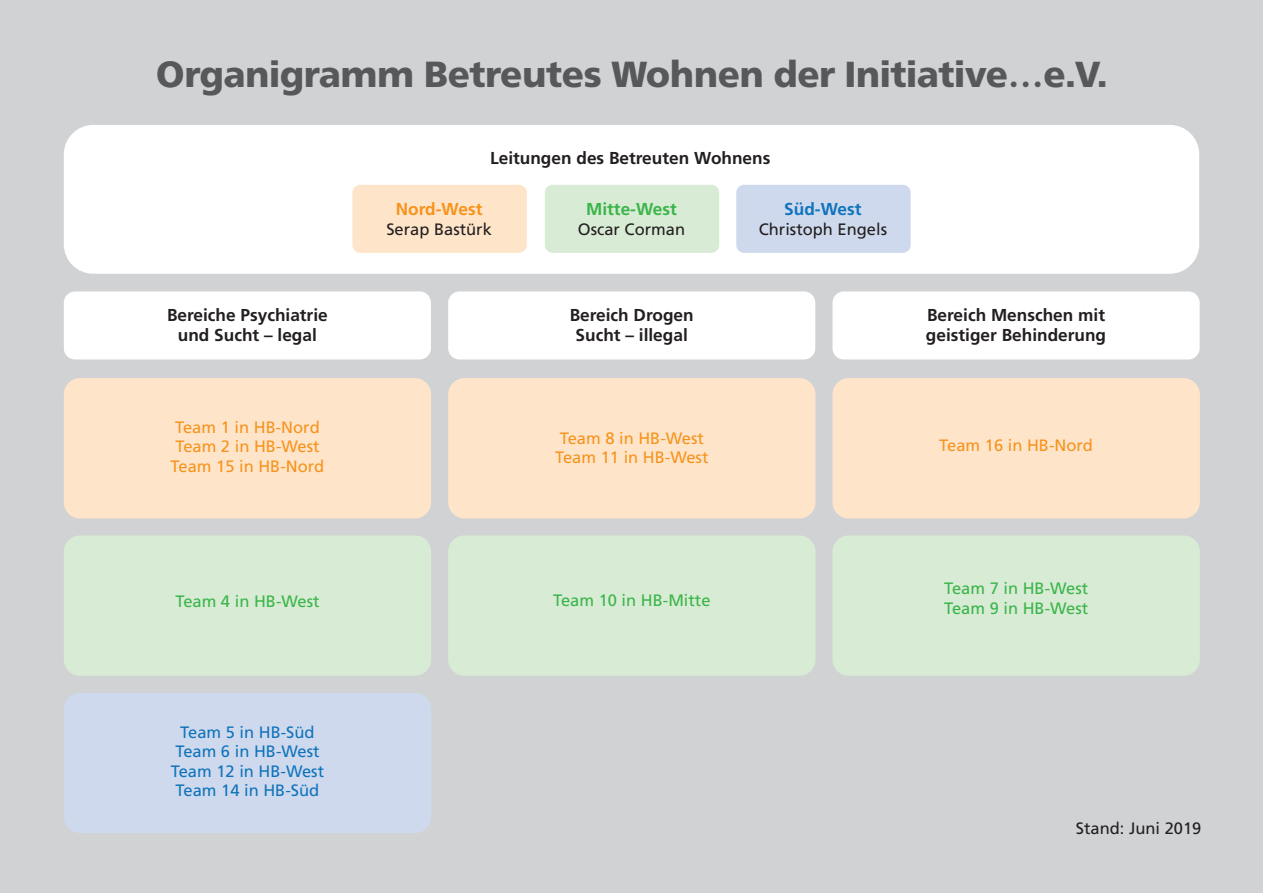
<style>
.page{position:relative;width:1263px;height:893px;background:#d1d2d4}
.page>*{position:absolute;margin:0;border:0;box-sizing:border-box;transform-origin:0 0}
.t1{font:900 36px "Frutiger BQ";color:#57585a}
.t2{font:700 17.25px/19.5px "Frutiger LT Std";color:#231f20;text-align:center}
.t3{font:700 17.25px "Frutiger LT Std";color:#3ab54a}
.t4{font:700 17.25px "Frutiger LT Std";color:#f7931d}
.t5{font:700 17.25px "Frutiger LT Std";color:#1074bc}
.t6{font:16.5px/19.5px "Frutiger LT Std";color:#f7931d}
.t7{font:16.5px/19.5px "Frutiger LT Std";color:#3ab54a}
.t8{font:16.5px/19.5px "Frutiger LT Std";color:#1074bc;text-align:center}
.t9{font:16.5px "Frutiger LT Std";color:#231f20}
</style>
<div class="page">
<div style="left:64px;top:125px;width:1135px;height:149px;background:#fff;border-radius:29px"></div>
<div style="left:352px;top:185px;width:175px;height:68px;background:#fee5ca;border-radius:8px"></div>
<div style="left:545px;top:185px;width:174px;height:68px;background:#d8ebd4;border-radius:8px"></div>
<div style="left:736px;top:185px;width:175px;height:68px;background:#cfd9ed;border-radius:8px"></div>
<div style="left:64px;top:693px;width:367px;height:140px;background:#cfd9ed;border-radius:16px"></div>
<div style="left:64px;top:535px;width:367px;height:141px;background:#d8ebd4;border-radius:16px"></div>
<div style="left:64px;top:378px;width:367px;height:140px;background:#fee5ca;border-radius:16px"></div>
<div style="left:448px;top:535px;width:367px;height:141px;background:#d8ebd4;border-radius:16px"></div>
<div style="left:448px;top:378px;width:367px;height:140px;background:#fee5ca;border-radius:16px"></div>
<div style="left:832px;top:535px;width:368px;height:141px;background:#d8ebd4;border-radius:16px"></div>
<div style="left:832px;top:378px;width:368px;height:140px;background:#fee5ca;border-radius:16px"></div>
<div style="left:64px;top:291px;width:367px;height:68px;background:#fff;border-radius:11px"></div>
<div style="left:448px;top:291px;width:367px;height:68px;background:#fff;border-radius:11px"></div>
<div style="left:832px;top:291px;width:368px;height:68px;background:#fff;border-radius:11px"></div>
<h1 class="t1" style="left:156px;top:53px;width:952px">Organigramm Betreutes Wohnen der Initiative…e.V.</h1>
<p class="t2" style="left:490px;top:148px;width:282px">Leitungen des Betreuten Wohnens</p>
<p class="t4" style="left:396px;top:199px;width:88px">Nord-West</p>
<p class="t9" style="left:386px;top:219px;width:107px">Serap Bastürk</p>
<p class="t3" style="left:586px;top:199px;width:92px">Mitte-West</p>
<p class="t9" style="left:578px;top:219px;width:109px">Oscar Corman</p>
<p class="t5" style="left:784px;top:199px;width:79px">Süd-West</p>
<p class="t9" style="left:759px;top:219px;width:130px">Christoph Engels</p>
<p class="t2" style="left:167px;top:305px;width:162px">Bereiche Psychiatrie und Sucht – legal</p>
<p class="t2" style="left:570px;top:305px;width:125px">Bereich Drogen<br>Sucht – illegal</p>
<p class="t2" style="left:926px;top:305px;width:182px;text-align:left">Bereich Menschen mit geistiger Behinderung</p>
<p class="t6" style="left:171px;top:417px;width:155px">Team 1 in HB-Nord<br>Team 2 in HB-West<br>Team 15 in HB-Nord</p>
<p class="t7" style="left:175px;top:592px;width:146px">Team 4 in HB-West</p>
<p class="t8" style="left:171px;top:722px;width:155px">Team 5 in HB-Süd<br>Team 6 in HB-West<br>Team 12 in HB-West<br>Team 14 in HB-Süd</p>
<p class="t6" style="left:555px;top:428px;width:155px">Team 8 in HB-West<br>Team 11 in HB-West</p>
<p class="t7" style="left:553px;top:591px;width:159px">Team 10 in HB-Mitte</p>
<p class="t6" style="left:939px;top:436px;width:155px">Team 16 in HB-Nord</p>
<p class="t7" style="left:944px;top:579px;width:146px">Team 7 in HB-West<br>Team 9 in HB-West</p>
<p class="t9" style="left:1076px;top:819px;width:127px">Stand: Juni 2019</p>
</div>
